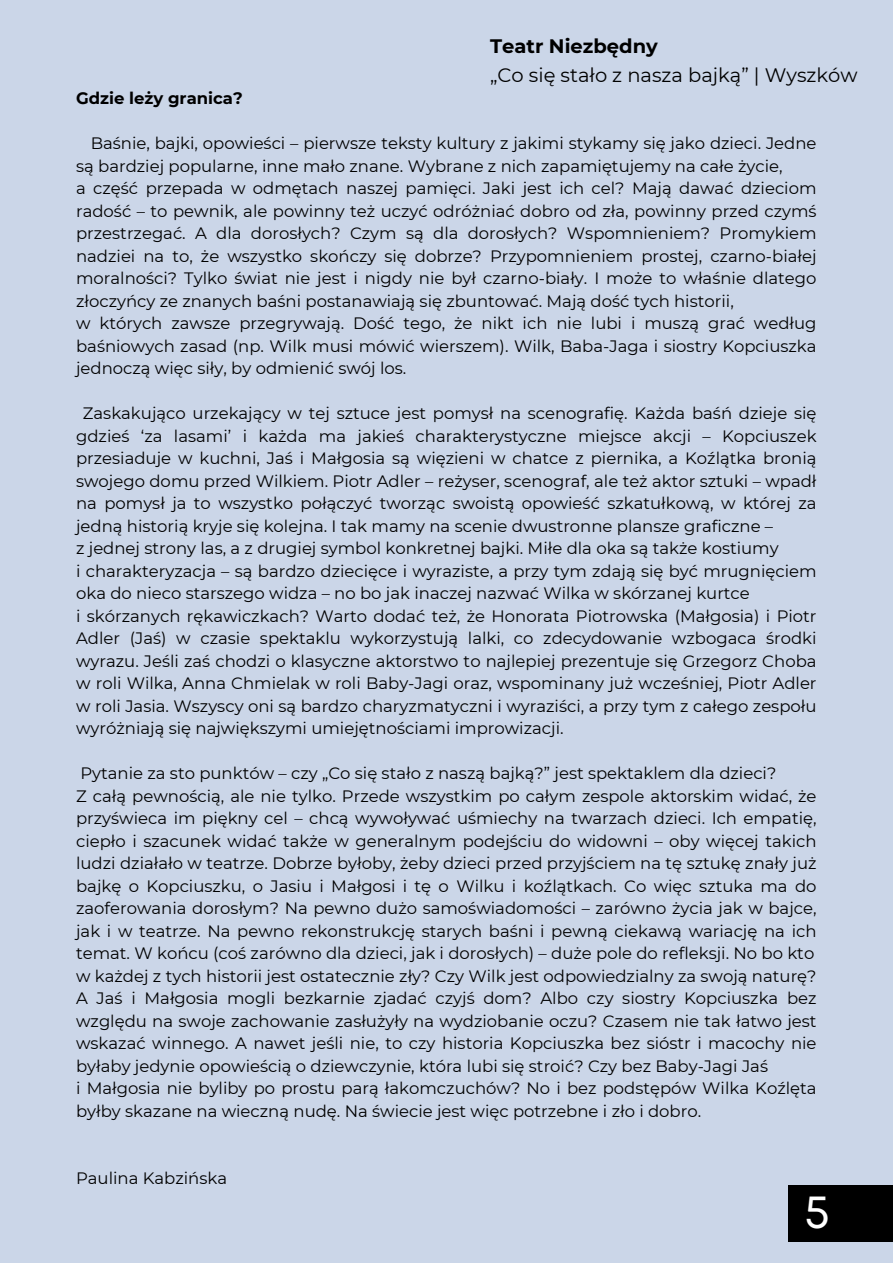
<style>
.page{position:relative;width:893px;height:1264px;background:#fff}
.page>*{position:absolute;margin:0;border:0;box-sizing:border-box;transform-origin:0 0}
.t1{font:47.25px "Mont";color:#fff}
.t2{font:19.5px "Montserrat";color:#000}
.t3{font:700 19.5px "Montserrat";color:#000}
.t4{font:16.5px/22.5px "Montserrat";color:#000;text-align:justify}
.t5{font:700 16.5px "Montserrat";color:#000}
</style>
<div class="page">
<div style="left:0;top:0;width:892px;height:1262px;background:#cbd6e8"></div>
<div style="left:788px;top:1185px;width:104px;height:56px;background:#000"></div>
<p class="t3" style="left:490px;top:34px;width:169px">Teatr Niezbędny</p>
<p class="t2" style="left:490px;top:64px;width:369px">„Co się stało z nasza bajką” | Wyszków</p>
<p class="t5" style="left:76px;top:88px;width:168px">Gdzie leży granica?</p>
<p class="t4" style="left:76px;top:132px;width:742px;text-indent:15px">Baśnie, bajki, opowieści – pierwsze teksty kultury z jakimi stykamy się jako dzieci. Jedne są bardziej popularne, inne mało znane. Wybrane z nich zapamiętujemy na całe życie,</p>
<p class="t4" style="left:76px;top:177px;width:742px">a część przepada w odmętach naszej pamięci. Jaki jest ich cel? Mają dawać dzieciom radość – to pewnik, ale powinny też uczyć odróżniać dobro od zła, powinny przed czymś przestrzegać. A dla dorosłych? Czym są dla dorosłych? Wspomnieniem? Promykiem nadziei na to, że wszystko skończy się dobrze? Przypomnieniem prostej, czarno-białej moralności? Tylko świat nie jest i nigdy nie był czarno-biały. I może to właśnie dlatego złoczyńcy ze znanych baśni postanawiają się zbuntować. Mają dość tych historii,</p>
<p class="t4" style="left:76px;top:312px;width:742px">w których zawsze przegrywają. Dość tego, że nikt ich nie lubi i muszą grać według baśniowych zasad (np. Wilk musi mówić wierszem). Wilk, Baba-Jaga i siostry Kopciuszka jednoczą więc siły, by odmienić swój los.</p>
<p class="t4" style="left:76px;top:402px;width:742px;text-indent:7px">Zaskakująco urzekający w tej sztuce jest pomysł na scenografię. Każda baśń dzieje się gdzieś ‘za lasami’ i każda ma jakieś charakterystyczne miejsce akcji – Kopciuszek przesiaduje w kuchni, Jaś i Małgosia są więzieni w chatce z piernika, a Koźlątka bronią swojego domu przed Wilkiem. Piotr Adler – reżyser, scenograf, ale też aktor sztuki – wpadł na pomysł ja to wszystko połączyć tworząc swoistą opowieść szkatułkową, w której za jedną historią kryje się kolejna. I tak mamy na scenie dwustronne plansze graficzne –</p>
<p class="t4" style="left:76px;top:537px;width:704px">z jednej strony las, a z drugiej symbol konkretnej bajki. Miłe dla oka są także kostiumy</p>
<p class="t4" style="left:76px;top:559px;width:742px">i charakteryzacja – są bardzo dziecięce i wyraziste, a przy tym zdają się być mrugnięciem oka do nieco starszego widza – no bo jak inaczej nazwać Wilka w skórzanej kurtce</p>
<p class="t4" style="left:76px;top:604px;width:742px">i skórzanych rękawiczkach? Warto dodać też, że Honorata Piotrowska (Małgosia) i Piotr Adler (Jaś) w czasie spektaklu wykorzystują lalki, co zdecydowanie wzbogaca środki wyrazu. Jeśli zaś chodzi o klasyczne aktorstwo to najlepiej prezentuje się Grzegorz Choba w roli Wilka, Anna Chmielak w roli Baby-Jagi oraz, wspominany już wcześniej, Piotr Adler w roli Jasia. Wszyscy oni są bardzo charyzmatyczni i wyraziści, a przy tym z całego zespołu wyróżniają się największymi umiejętnościami improwizacji.</p>
<p class="t4" style="left:80px;top:762px;width:697px">Pytanie za sto punktów – czy „Co się stało z naszą bajką?” jest spektaklem dla dzieci?</p>
<p class="t4" style="left:76px;top:784px;width:742px">Z całą pewnością, ale nie tylko. Przede wszystkim po całym zespole aktorskim widać, że przyświeca im piękny cel – chcą wywoływać uśmiechy na twarzach dzieci. Ich empatię, ciepło i szacunek widać także w generalnym podejściu do widowni – oby więcej takich ludzi działało w teatrze. Dobrze byłoby, żeby dzieci przed przyjściem na tę sztukę znały już bajkę o Kopciuszku, o Jasiu i Małgosi i tę o Wilku i koźlątkach. Co więc sztuka ma do zaoferowania dorosłym? Na pewno dużo samoświadomości – zarówno życia jak w bajce, jak i w teatrze. Na pewno rekonstrukcję starych baśni i pewną ciekawą wariację na ich temat. W końcu (coś zarówno dla dzieci, jak i dorosłych) – duże pole do refleksji. No bo kto</p>
<p class="t4" style="left:76px;top:964px;width:742px">w każdej z tych historii jest ostatecznie zły? Czy Wilk jest odpowiedzialny za swoją naturę?<br>A Jaś i Małgosia mogli bezkarnie zjadać czyjś dom? Albo czy siostry Kopciuszka bez względu na swoje zachowanie zasłużyły na wydziobanie oczu? Czasem nie tak łatwo jest wskazać winnego. A nawet jeśli nie, to czy historia Kopciuszka bez sióstr i macochy nie byłaby jedynie opowieścią o dziewczynie, która lubi się stroić? Czy bez Baby-Jagi Jaś</p>
<p class="t4" style="left:76px;top:1076px;width:742px">i Małgosia nie byliby po prostu parą łakomczuchów? No i bez podstępów Wilka Koźlęta byłby skazane na wieczną nudę. Na świecie jest więc potrzebne i zło i dobro.</p>
<p class="t4" style="left:76px;top:1166px;width:152px">Paulina Kabzińska</p>
<p class="t1" style="left:804px;top:1193px;width:26px">5</p>
</div>
